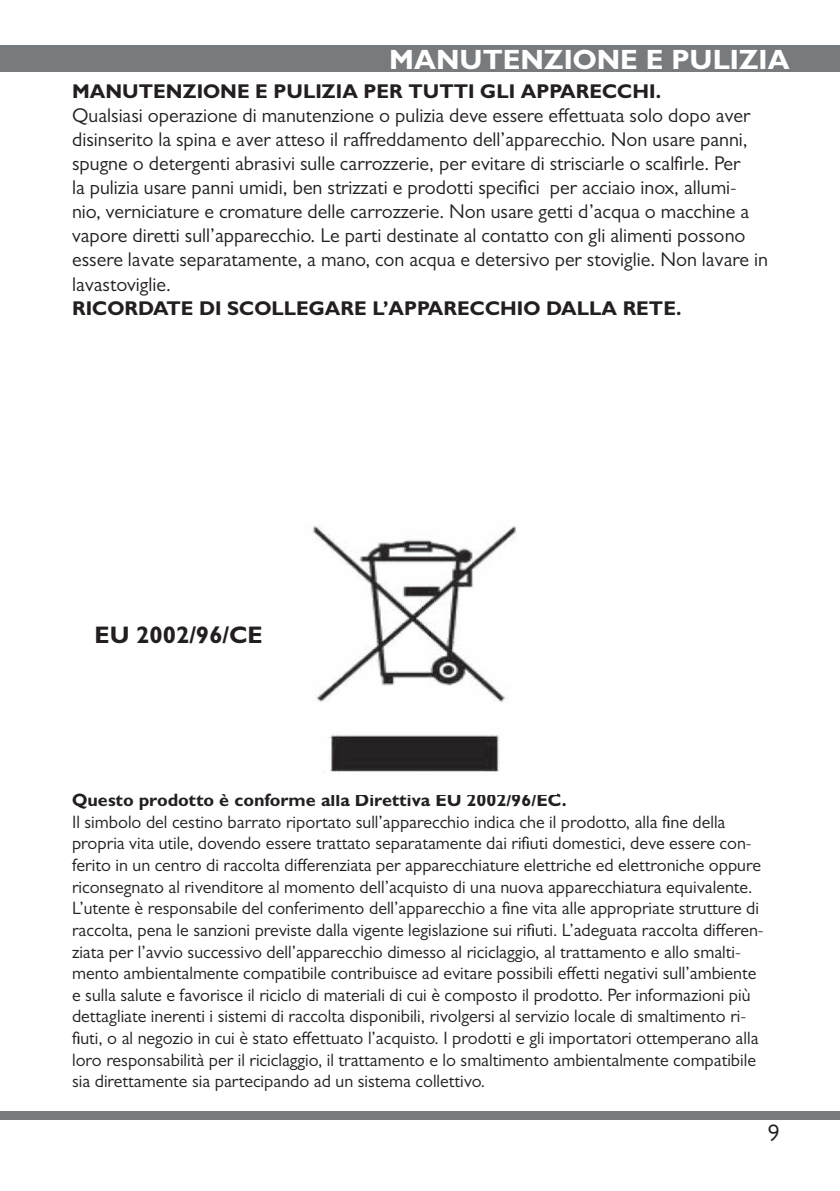
<style>
.page{position:relative;width:840px;height:1191px;background:#fff}
.page>*{position:absolute;margin:0;border:0;box-sizing:border-box;transform-origin:0 0}
.t1{font:700 28px "Gill Sans";color:#fff}
.t2{font:700 24px "Gill Sans";color:#231f20}
.t3{font:24px "Gill Sans";color:#231f20}
.t4{font:20px/24px "Gill Sans";color:#231f20}
.t5{font:700 20px "Gill Sans";color:#231f20}
.t6{font:18px/21.6px "Gill Sans";color:#231f20}
.t7{font:700 18px "Gill Sans";color:#231f20}
</style>
<div class="page">
<img style="left:312px;top:525px;width:205px;height:247px">
<div style="left:0;top:1111px;width:839px;height:8px;background:#777b7d"></div>
<div style="left:0;top:45px;width:839px;height:26px;background:#777b7d"></div>
<p class="t1" style="left:389px;top:42px;width:401px">MANUTENZIONE E PULIZIA</p>
<p class="t5" style="left:72px;top:79px;width:590px">MANUTENZIONE E PULIZIA PER TUTTI GLI APPARECCHI.</p>
<p class="t4" style="left:72px;top:104px;width:697px">Qualsiasi operazione di manutenzione o pulizia deve essere effettuata solo dopo aver disinserito la spina e aver atteso il raffreddamento dell’apparecchio. Non usare panni, spugne o detergenti abrasivi sulle carrozzerie, per evitare di strisciarle o scalfirle. Per<br>la pulizia usare panni umidi, ben strizzati e prodotti specifici per acciaio inox, allumi&shy;nio, verniciature e cromature delle carrozzerie. Non usare getti d’acqua o macchine a vapore diretti sull’apparecchio. Le parti destinate al contatto con gli alimenti possono essere lavate separatamente, a mano, con acqua e detersivo per stoviglie. Non lavare in lavastoviglie.</p>
<p class="t5" style="left:72px;top:295px;width:610px">RICORDATE DI SCOLLEGARE L’APPARECCHIO DALLA RETE.</p>
<p class="t2" style="left:94px;top:620px;width:170px">EU 2002/96/CE</p>
<p class="t7" style="left:72px;top:789px;width:496px">Questo prodotto è conforme alla Direttiva EU 2002/96/EC.</p>
<p class="t6" style="left:72px;top:811px;width:692px">Il simbolo del cestino barrato riportato sull’apparecchio indica che il prodotto, alla fine della propria vita utile, dovendo essere trattato separatamente dai rifiuti domestici, deve essere con&shy;ferito in un centro di raccolta differenziata per apparecchiature elettriche ed elettroniche oppure riconsegnato al rivenditore al momento dell’acquisto di una nuova apparecchiatura equivalente.<br>L’utente è responsabile del conferimento dell’apparecchio a fine vita alle appropriate strutture di raccolta, pena le sanzioni previste dalla vigente legislazione sui rifiuti. L’adeguata raccolta differen&shy;ziata per l’avvio successivo dell’apparecchio dimesso al riciclaggio, al trattamento e allo smalti&shy;mento ambientalmente compatibile contribuisce ad evitare possibili effetti negativi sull’ambiente e sulla salute e favorisce il riciclo di materiali di cui è composto il prodotto. Per informazioni più dettagliate inerenti i sistemi di raccolta disponibili, rivolgersi al servizio locale di smaltimento ri&shy;fiuti, o al negozio in cui è stato effettuato l’acquisto. I prodotti e gli importatori ottemperano alla loro responsabilità per il riciclaggio, il trattamento e lo smaltimento ambientalmente compatibile sia direttamente sia partecipando ad un sistema collettivo.</p>
<p class="t3" style="left:767px;top:1119px;width:13px">9</p>
</div>
